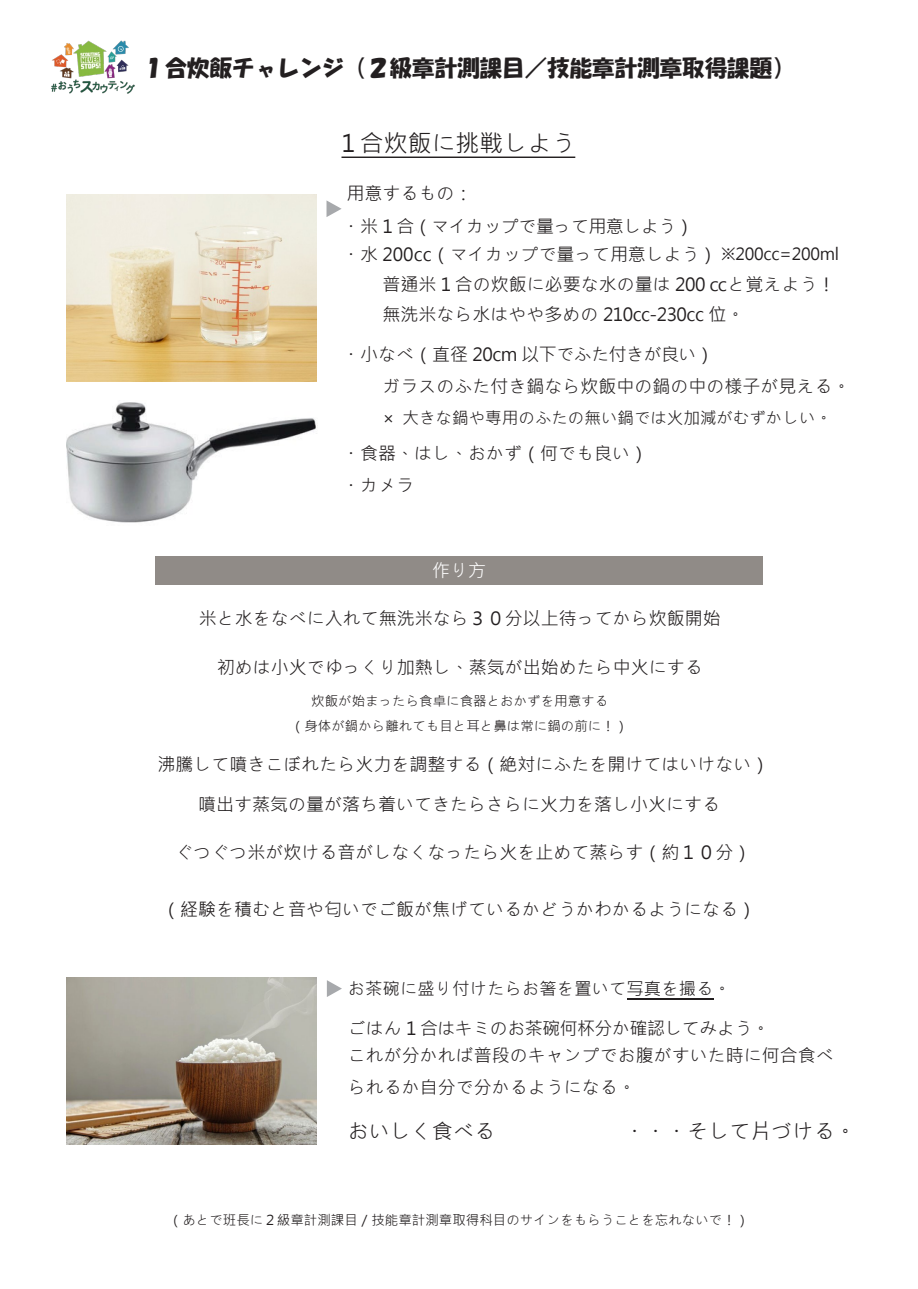
<style>
.page{position:relative;width:918px;height:1289px;background:#fff}
.page>*{position:absolute;margin:0;border:0;box-sizing:border-box;transform-origin:0 0}
.t1{font:24px "Microsoft Jheng Hei";color:#231f20}
.t2{font:22.5px "HGS Soei Kakupoptai";color:#231f20}
.t3{font:21px "Microsoft Jheng Hei";color:#231f20}
.t4{font:18px/30px "Microsoft Jheng Hei";color:#231f20}
.t5{font:18px "Microsoft Jheng Hei";letter-spacing:-.03em;color:#231f20}
.t6{font:18px "Microsoft Jheng Hei";color:#fff}
.t7{font:17.25px "Microsoft Jheng Hei";letter-spacing:.01em;color:#231f20}
.t8{font:16.5px "Microsoft Jheng Hei";color:#231f20}
.t9{font:13.5px "Microsoft Jheng Hei";color:#231f20}
.s1{font-size:16.5px}
</style>
<div class="page">
<img style="left:67px;top:977px;width:249px;height:167px">
<div style="left:155px;top:556px;width:608px;height:28px;background:#908b87"></div>
<img style="left:67px;top:195px;width:249px;height:187px">
<img style="left:51px;top:40px;width:84px;height:54px">
<svg style="left:327px;top:201px;width:15px;height:16px"></svg>
<svg style="left:342px;top:156px;width:233px;height:2px"></svg>
<svg style="left:327px;top:980px;width:15px;height:17px"></svg>
<img style="left:67px;top:402px;width:251px;height:121px">
<hr style="left:627px;top:998px;width:87px;height:1px;background:#231f20">
<p class="t2" style="left:142px;top:57px;width:654px">１合炊飯チャレンジ（２級章計測課目／技能章計測章取得課題）</p>
<p class="t1" style="left:342px;top:128px;width:235px">1 合炊飯に挑戦しよう</p>
<p class="t4" style="left:347px;top:179px;width:127px">用意するもの：</p>
<p class="t5" style="left:342px;top:215px;width:353px">・米 1 合（マイカップで量って用意しよう）</p>
<p class="t4" style="left:383px;top:239px;width:458px;text-indent:-40px">・水 200cc（マイカップで量って用意しよう） <span class="s1">※200cc=200ml</span>普通米 1 合の炊飯に必要な水の量は 200 ㏄と覚えよう！無洗米なら水はやや多めの 210cc-230cc 位。</p>
<p class="t5" style="left:342px;top:343px;width:374px">・小なべ（直径 20cm 以下でふた付きが良い）</p>
<p class="t4" style="left:383px;top:371px;width:470px">ガラスのふた付き鍋なら炊飯中の鍋の中の様子が見える。</p>
<p class="t8" style="left:383px;top:407px;width:451px">× 大きな鍋や専用のふたの無い鍋では火加減がむずかしい。</p>
<p class="t4" style="left:342px;top:438px;width:307px">・食器、はし、おかず（何でも良い）</p>
<p class="t4" style="left:342px;top:470px;width:73px">・カメラ</p>
<p class="t6" style="left:432px;top:559px;width:55px">作り方</p>
<p class="t4" style="left:199px;top:603px;width:523px">米と水をなべに入れて無洗米なら３０分以上待ってから炊飯開始</p>
<p class="t4" style="left:217px;top:652px;width:487px">初めは小火でゆっくり加熱し、蒸気が出始めたら中火にする</p>
<p class="t9" style="left:311px;top:692px;width:298px">炊飯が始まったら食卓に食器とおかずを用意する</p>
<p class="t9" style="left:291px;top:717px;width:339px">（身体が鍋から離れても目と耳と鼻は常に鍋の前に！）</p>
<p class="t4" style="left:158px;top:749px;width:613px">沸騰して噴きこぼれたら火力を調整する（絶対にふたを開けてはいけない）</p>
<p class="t4" style="left:198px;top:789px;width:523px">噴出す蒸気の量が落ち着いてきたらさらに火力を落し小火にする</p>
<p class="t4" style="left:176px;top:837px;width:577px">ぐつぐつ米が炊ける音がしなくなったら火を止めて蒸らす（約１０分）</p>
<p class="t4" style="left:162px;top:894px;width:595px">（経験を積むと音や匂いでご飯が焦げているかどうかわかるようになる）</p>
<p class="t7" style="left:348px;top:978px;width:385px">お茶碗に盛り付けたらお箸を置いて写真を撮る。</p>
<p class="t5" style="left:348px;top:1016px;width:424px">ごはん 1 合はキミのお茶碗何杯分か確認してみよう。</p>
<p class="t4" style="left:348px;top:1039px;width:487px;line-height:31.7px">これが分かれば普段のキャンプでお腹がすいた時に何合食べられるか自分で分かるようになる。</p>
<p class="t3" style="left:348px;top:1117px;width:149px">おいしく食べる</p>
<p class="t3" style="left:624px;top:1117px;width:233px">・・・そして片づける。</p>
<p class="t9" style="left:169px;top:1211px;width:582px">（あとで班長に２級章計測課目／技能章計測章取得科目のサインをもらうことを忘れないで！）</p>
</div>
